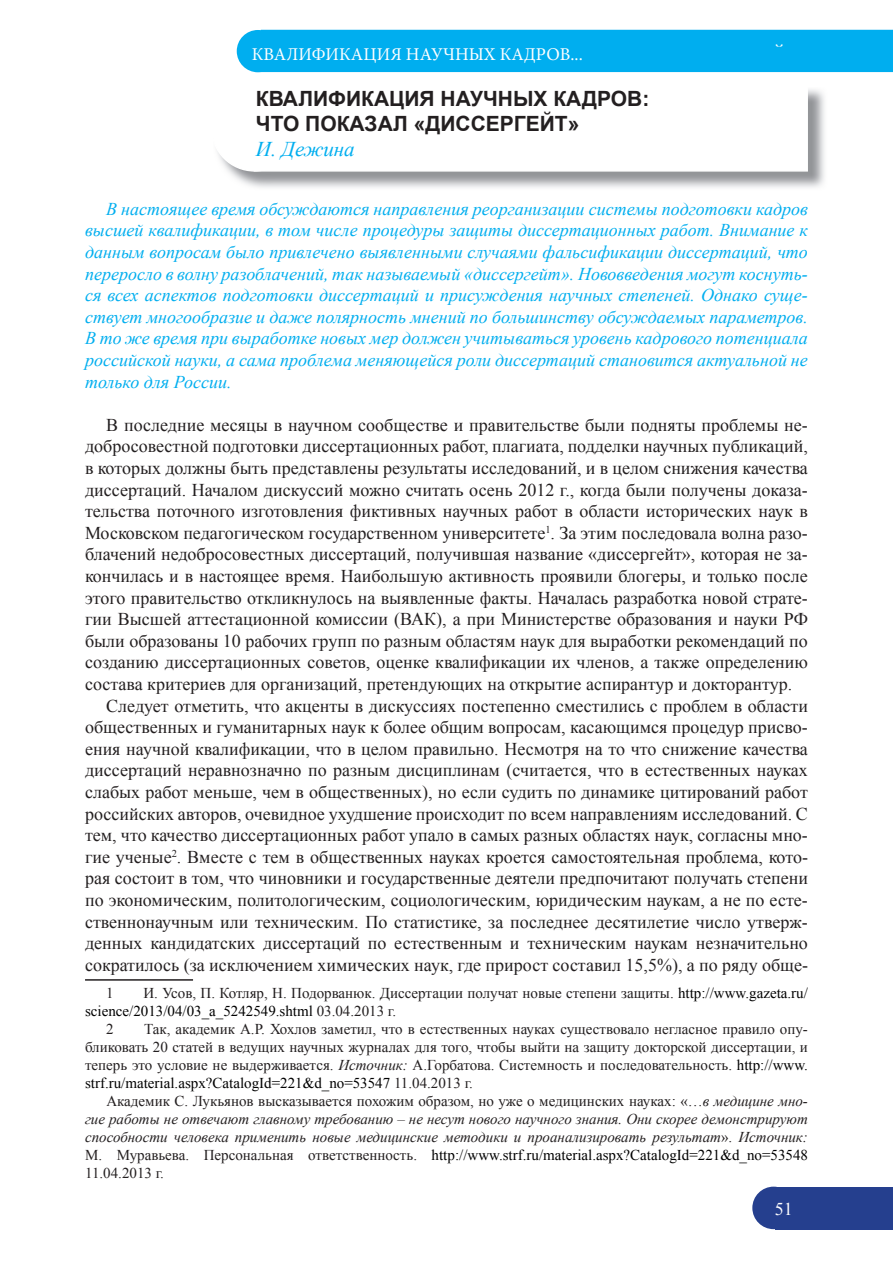
<style>
.page{position:relative;width:893px;height:1263px;background:#fff}
.page>*{position:absolute;margin:0;border:0;box-sizing:border-box;transform-origin:0 0}
.t1{font:700 21px/25.2px "Arial";color:#231f20}
.t2{font:italic 21px "Times New Roman";color:#00aeef}
.t3{font:18px "Times New Roman";color:#231f20}
.t4{font:italic 18px/21.6px "Times New Roman";color:#00aeef;text-align:justify}
.t5{font:18px "Times New Roman";letter-spacing:-.025em;color:#fff}
.t6{font:18px "Minion Pro";color:#fff}
.t7{font:15px/18px "Times New Roman";color:#231f20;text-align:justify}
.t8{font:italic 15px/18px "Times New Roman";color:#231f20;text-align:justify}
.t9{font:15px "Times New Roman";color:#000}
.s1{color:#000}
.s2{color:#231f20}
.s3{font-style:italic}
.s4{font-style:normal}
.s5{font-style:normal;color:#000}
</style>
<div class="page">
<div style="left:752px;top:1186px;width:43px;height:43px;background:#253f8e;border-radius:50%"></div>
<div style="left:777px;top:1187px;width:116px;height:42px;background:#253f8e"></div>
<div style="left:263px;top:30px;width:630px;height:42px;background:#00aeef"></div>
<div style="left:237px;top:30px;width:42px;height:42px;background:#00aeef;border-radius:50%"></div>
<img style="left:217px;top:89px;width:608px;height:99px">
<div style="left:212px;top:86px;width:85px;height:85px;background:#fff;border-radius:50%"></div>
<div style="left:254px;top:85px;width:554px;height:87px;background:#fff;border:2px solid #fff"></div>
<hr style="left:85px;top:979px;width:108px;height:2px;background:#231f20">
<div style="left:252px;top:47px;width:606px;height:21px;background:#00aeef"></div>
<p class="t5" style="left:337px;top:42px;width:469px">КАЦИЯ НАУЧНЫХ КАДРОВ: ЧТО ПОКАЗАЛ «ДИССЕРГЕЙТ»</p>
<p class="t6" style="left:252px;top:42px;width:332px">КВАЛИФИКАЦИЯ НАУЧНЫХ КАДРОВ...</p>
<p class="t1" style="left:256px;top:86px;width:395px">КВАЛИФИКАЦИЯ НАУЧНЫХ КАДРОВ:<br>ЧТО ПОКАЗАЛ «ДИССЕРГЕЙТ»</p>
<p class="t2" style="left:256px;top:135px;width:100px">И. Дежина</p>
<p class="t4" style="left:85px;top:198px;width:724px;text-indent:21px">В настоящее время обсуждаются направления реорганизации системы подготовки кадров высшей квалификации, в том числе процедуры защиты диссертационных работ. Внимание к данным вопросам было привлечено выявленными случаями фальсификации диссертаций, что переросло в волну разоблачений, так называемый «диссергейт». Нововведения могут коснуть&shy;ся всех аспектов подготовки диссертаций и присуждения научных степеней. Однако суще&shy;ствует многообразие и даже полярность мнений по большинству обсуждаемых параметров.<br>В то же время при выработке новых мер должен учитываться уровень кадрового потенциала российской науки, а сама проблема меняющейся роли диссертаций становится актуальной не только для России.</p>
<p class="t3" style="left:106px;top:413px;width:703px">В последние месяцы в научном сообществе и правительстве были подняты проблемы не-</p>
<p class="t3" style="left:85px;top:434px;width:724px">добросовестной подготовки диссертационных работ, плагиата, подделки научных публикаций,</p>
<p class="t3" style="left:85px;top:456px;width:724px">в которых должны быть представлены результаты исследований, и в целом снижения качества</p>
<p class="t3" style="left:85px;top:477px;width:724px">диссертаций. Началом дискуссий можно считать осень 2012 г., когда были получены доказа-</p>
<p class="t3" style="left:85px;top:499px;width:724px">тельства поточного изготовления фиктивных научных работ в области исторических наук в</p>
<p class="t3" style="left:85px;top:521px;width:724px">Московском педагогическом государственном университете<sup>1</sup>. За этим последовала волна разо-</p>
<p class="t3" style="left:85px;top:542px;width:724px">блачений недобросовестных диссертаций, получившая название «диссергейт», которая не за-</p>
<p class="t3" style="left:85px;top:564px;width:724px">кончилась и в настоящее время. Наибольшую активность проявили блогеры, и только после</p>
<p class="t3" style="left:85px;top:585px;width:724px">этого правительство откликнулось на выявленные факты. Началась разработка новой страте-</p>
<p class="t3" style="left:85px;top:607px;width:724px">гии Высшей аттестационной комиссии (ВАК), а при Министерстве образования и науки РФ</p>
<p class="t3" style="left:85px;top:629px;width:724px">были образованы 10 рабочих групп по разным областям наук для выработки рекомендаций по</p>
<p class="t3" style="left:85px;top:650px;width:724px">созданию диссертационных советов, оценке квалификации их членов, а также определению</p>
<p class="t3" style="left:85px;top:672px;width:709px">состава критериев для организаций, претендующих на открытие аспирантур и докторантур.</p>
<p class="t3" style="left:106px;top:693px;width:703px">Следует отметить, что акценты в дискуссиях постепенно сместились с проблем в области</p>
<p class="t3" style="left:85px;top:715px;width:724px">общественных и гуманитарных наук к более общим вопросам, касающимся процедур присво-</p>
<p class="t3" style="left:85px;top:737px;width:724px">ения научной квалификации, что в целом правильно. Несмотря на то что снижение качества</p>
<p class="t3" style="left:85px;top:758px;width:724px">диссертаций неравнозначно по разным дисциплинам (считается, что в естественных науках</p>
<p class="t3" style="left:85px;top:780px;width:724px">слабых работ меньше, чем в общественных), но если судить по динамике цитирований работ</p>
<p class="t3" style="left:85px;top:801px;width:724px">российских авторов, очевидное ухудшение происходит по всем направлениям исследований. С</p>
<p class="t3" style="left:85px;top:823px;width:724px">тем, что качество диссертационных работ упало в самых разных областях наук, согласны мно-</p>
<p class="t3" style="left:85px;top:845px;width:724px">гие ученые<sup>2</sup>. Вместе с тем в общественных науках кроется самостоятельная проблема, кото-</p>
<p class="t3" style="left:85px;top:866px;width:724px">рая состоит в том, что чиновники и государственные деятели предпочитают получать степени</p>
<p class="t3" style="left:85px;top:888px;width:724px">по экономическим, политологическим, социологическим, юридическим наукам, а не по есте-</p>
<p class="t3" style="left:85px;top:909px;width:724px">ственнонаучным или техническим. По статистике, за последнее десятилетие число утверж-</p>
<p class="t3" style="left:85px;top:931px;width:724px">денных кандидатских диссертаций по естественным и техническим наукам незначительно</p>
<p class="t3" style="left:85px;top:953px;width:724px">сократилось (за исключением химических наук, где прирост составил 15,5%), а по ряду обще-</p>
<p class="t7" style="left:106px;top:984px;width:9px">1</p>
<p class="t7" style="left:143px;top:984px;width:666px">И. Усов, П. Котляр, Н. Подорванюк. Диссертации получат новые степени защиты. <span class="s1">http://www.gazeta.ru/</span></p>
<p class="t9" style="left:85px;top:1001px;width:313px">science/2013/04/03_a_5242549.shtml <span class="s2">03.04.2013 г.</span></p>
<p class="t7" style="left:106px;top:1020px;width:9px">2</p>
<p class="t7" style="left:85px;top:1020px;width:724px;text-indent:59px">Так, академик А.Р. Хохлов заметил, что в естественных науках существовало негласное правило опу&shy;бликовать 20 статей в ведущих научных журналах для того, чтобы выйти на защиту докторской диссертации, и теперь это условие не выдерживается. <span class="s3">Источник:</span> А.Горбатова. Системность и последовательность. <span class="s1">http://www. strf.ru/material.aspx?CatalogId=221&amp;d_no=53547</span> 11.04.2013 г.</p>
<p class="t8" style="left:85px;top:1091px;width:724px;text-indent:21px"><span class="s4">Академик С. Лукьянов высказывается похожим образом, но уже о медицинских науках: «…</span>в медицине мно&shy;гие работы не отвечают главному требованию – не несут нового научного знания. Они скорее демонстрируют способности человека применить новые медицинские методики и проанализировать результат<span class="s4">».</span> Источник:<br><span class="s4">М. Муравьева. Персональная ответственность.</span> <span class="s5">http://www.strf.ru/material.aspx?CatalogId=221&amp;d_no=53548<br></span><span class="s4">11.04.2013 г.</span></p>
<p class="t5" style="left:775px;top:1197px;width:19px">51</p>
</div>
